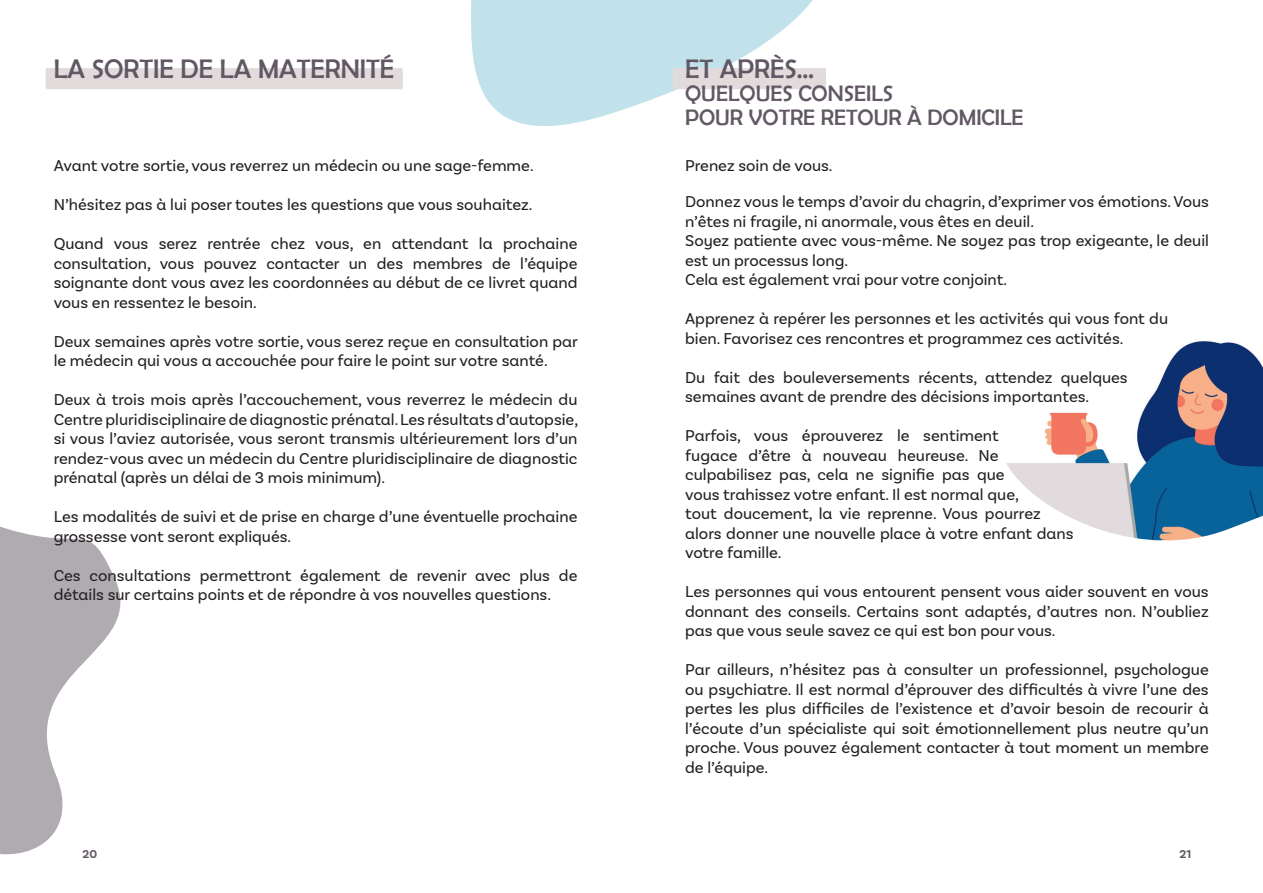
<style>
.page{position:relative;width:1263px;height:893px;background:#fff}
.page>*{position:absolute;margin:0;border:0;box-sizing:border-box;transform-origin:0 0}
.t1{font:27px "Berlin Sans FB";color:#615864}
.t2{font:22.5px/24px "Berlin Sans FB";color:#615864}
.t3{font:16.5px/19.5px "TRIAL Basic Sans Alt";color:#231f20}
.t4{font:700 12px "Basic Sans";color:#615864}
</style>
<div class="page">
<svg style="left:397px;top:0;width:428px;height:126px;fill:#c1e2ea"></svg>
<svg style="left:0;top:526px;width:121px;height:329px;fill:#b0abb1"></svg>
<div style="left:673px;top:68px;width:153px;height:21px;background:#e2dbdc"></div>
<div style="left:46px;top:68px;width:357px;height:21px;background:#e2dbdc"></div>
<img style="left:1006px;top:341px;width:257px;height:200px">
<h1 class="t1" style="left:54px;top:54px;width:342px">LA SORTIE DE LA MATERNITÉ</h1>
<p class="t3" style="left:54px;top:156px;width:481px">Avant votre sortie, vous reverrez un médecin ou une sage-femme.</p>
<p class="t3" style="left:54px;top:195px;width:480px">N’hésitez pas à lui poser toutes les questions que vous souhaitez.</p>
<p class="t3" style="left:54px;top:234px;width:525px;text-align:justify">Quand vous serez rentrée chez vous, en attendant la prochaine consultation, vous pouvez contacter un des membres de l’équipe soignante dont vous avez les coordonnées au début de ce livret quand vous en ressentez le besoin.</p>
<p class="t3" style="left:54px;top:331px;width:526px">Deux semaines après votre sortie, vous serez reçue en consultation par le médecin qui vous a accouchée pour faire le point sur votre santé.</p>
<p class="t3" style="left:54px;top:390px;width:526px;text-align:justify">Deux à trois mois après l’accouchement, vous reverrez le médecin du Centre pluridisciplinaire de diagnostic prénatal. Les résultats d’autopsie, si vous l’aviez autorisée, vous seront transmis ultérieurement lors d’un rendez-vous avec un médecin du Centre pluridisciplinaire de diagnostic prénatal (après un délai de 3 mois minimum).</p>
<p class="t3" style="left:54px;top:507px;width:525px">Les modalités de suivi et de prise en charge d’une éventuelle prochaine grossesse vont seront expliqués.</p>
<p class="t3" style="left:54px;top:565px;width:525px">Ces consultations permettront également de revenir avec plus de détails sur certains points et de répondre à vos nouvelles questions.</p>
<h1 class="t1" style="left:685px;top:54px;width:131px">ET APRÈS…</h1>
<h2 class="t2" style="left:685px;top:81px;width:340px">QUELQUES CONSEILS<br>POUR VOTRE RETOUR À DOMICILE</h2>
<p class="t3" style="left:685px;top:148px;width:525px;line-height:36px">Prenez soin de vous.<br>Donnez vous le temps d’avoir du chagrin, d’exprimer vos émotions. Vous</p>
<p class="t3" style="left:685px;top:211px;width:525px">n’êtes ni fragile, ni anormale, vous êtes en deuil.<br>Soyez patiente avec vous-même. Ne soyez pas trop exigeante, le deuil est un processus long.<br>Cela est également vrai pour votre conjoint.</p>
<p class="t3" style="left:685px;top:309px;width:484px">Apprenez à repérer les personnes et les activités qui vous font du bien. Favorisez ces rencontres et programmez ces activités.</p>
<p class="t3" style="left:685px;top:367px;width:444px">Du fait des bouleversements récents, attendez quelques semaines avant de prendre des décisions importantes.</p>
<p class="t3" style="left:685px;top:426px;width:390px">Parfois, vous éprouverez le sentiment<br>fugace d’être à nouveau heureuse. Ne culpabilisez pas, cela ne signifie pas que<br>vous trahissez votre enfant. Il est normal que,<br>tout doucement, la vie reprenne. Vous pourrez alors donner une nouvelle place à votre enfant dans votre famille.</p>
<p class="t3" style="left:685px;top:582px;width:525px;text-align:justify">Les personnes qui vous entourent pensent vous aider souvent en vous donnant des conseils. Certains sont adaptés, d’autres non. N’oubliez pas que vous seule savez ce qui est bon pour vous.</p>
<p class="t3" style="left:685px;top:660px;width:525px;text-align:justify">Par ailleurs, n’hésitez pas à consulter un professionnel, psychologue ou psychiatre. Il est normal d’éprouver des difficultés à vivre l’une des pertes les plus difficiles de l’existence et d’avoir besoin de recourir à l’écoute d’un spécialiste qui soit émotionnellement plus neutre qu’un proche. Vous pouvez également contacter à tout moment un membre de l’équipe.</p>
<p class="t4" style="left:83px;top:847px;width:16px">20</p>
<p class="t4" style="left:1179px;top:847px;width:13px">21</p>
</div>
